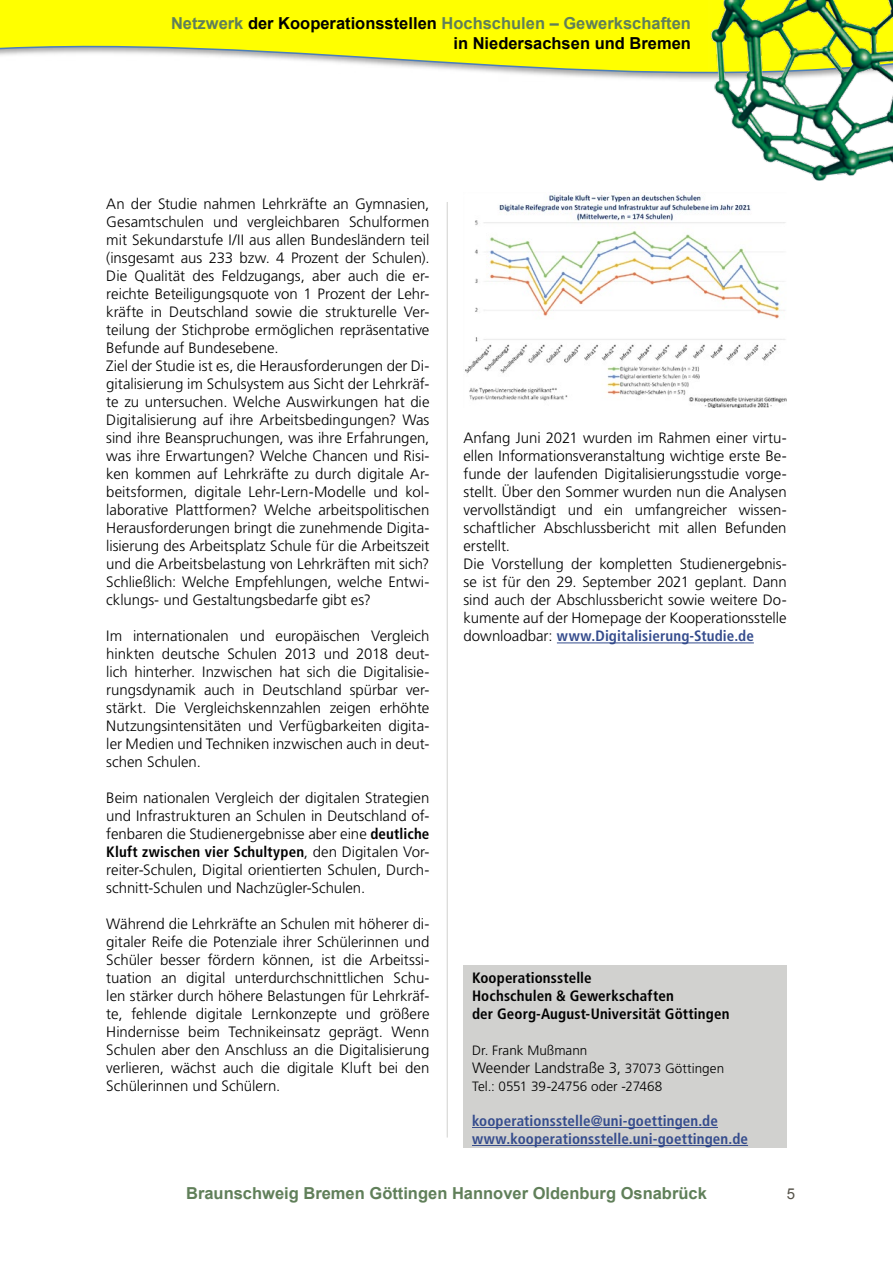
<style>
.page{position:relative;width:893px;height:1263px;background:#fff}
.page>*{position:absolute;margin:0;border:0;box-sizing:border-box;transform-origin:0 0}
.t1{font:700 16.5px/19.8px "Arial";color:#000;text-align:right}
.t2{font:700 16.5px "Arial";color:#607f59}
.t3{font:300 15px/18px "Frutiger";color:#000;text-align:justify}
.t4{font:700 condensed 15px/18px "Frutiger";letter-spacing:.01em;color:#000}
.t5{font:700 condensed 15px/18px "Frutiger";letter-spacing:.01em;color:#354c8d}
.t6{font:15px "Arial";color:#57544b}
.t7{font:300 13.5px "Frutiger";color:#000}
.s1{color:#607f59}
.s2{font-weight:700;font-stretch:condensed}
.s3{font-weight:700;font-stretch:condensed;color:#354c8d}
.s4{font-size:13.5px}
</style>
<div class="page">
<hr style="left:447px;top:202px;width:1px;height:935px;background:#d1d1cf">
<svg style="left:0;top:0;width:709px;height:80px;fill:#ff0"></svg>
<img style="left:709px;top:0;width:184px;height:181px">
<hr style="left:557px;top:642px;width:197px;height:1px;background:#354c8d">
<img style="left:465px;top:192px;width:322px;height:215px">
<div style="left:463px;top:965px;width:324px;height:183px;background:#d1d1cf"></div>
<hr style="left:472px;top:1127px;width:246px;height:1px;background:#354c8d">
<hr style="left:472px;top:1145px;width:276px;height:1px;background:#354c8d">
<p class="t1" style="left:171px;top:14px;width:521px"><span class="s1">Netzwerk</span> der Kooperationsstellen <span class="s1">Hochschulen – Gewerkschaften </span>in Niedersachsen und Bremen</p>
<p class="t3" style="left:106px;top:195px;width:325px;text-align:left">An der Studie nahmen Lehrkräfte an Gymnasien, Gesamtschulen und vergleichbaren Schulformen mit Sekundarstufe I/II aus allen Bundesländern teil (insgesamt aus 233 bzw. 4 Prozent der Schulen).<br>Die Qualität des Feldzugangs, aber auch die er&shy;reichte Beteiligungsquote von 1 Prozent der Lehr&shy;kräfte in Deutschland sowie die strukturelle Ver&shy;teilung der Stichprobe ermöglichen repräsentative Befunde auf Bundesebene.<br>Ziel der Studie ist es, die Herausforderungen der Di&shy;gitalisierung im Schulsystem aus Sicht der Lehrkräf&shy;te zu untersuchen. Welche Auswirkungen hat die Digitalisierung auf ihre Arbeitsbedingungen? Was sind ihre Beanspruchungen, was ihre Erfahrungen, was ihre Erwartungen? Welche Chancen und Risi&shy;ken kommen auf Lehrkräfte zu durch digitale Ar&shy;beitsformen, digitale Lehr-Lern-Modelle und kol&shy;laborative Plattformen? Welche arbeitspolitischen Herausforderungen bringt die zunehmende Digita&shy;lisierung des Arbeitsplatz Schule für die Arbeitszeit und die Arbeitsbelastung von Lehrkräften mit sich?<br>Schließlich: Welche Empfehlungen, welche Entwi&shy;cklungs- und Gestaltungsbedarfe gibt es?</p>
<p class="t3" style="left:106px;top:627px;width:325px">Im internationalen und europäischen Vergleich hinkten deutsche Schulen 2013 und 2018 deut&shy;lich hinterher. Inzwischen hat sich die Digitalisie&shy;rungsdynamik auch in Deutschland spürbar ver&shy;stärkt. Die Vergleichskennzahlen zeigen erhöhte Nutzungsintensitäten und Verfügbarkeiten digita&shy;ler Medien und Techniken inzwischen auch in deut&shy;schen Schulen.</p>
<p class="t3" style="left:106px;top:789px;width:325px">Beim nationalen Vergleich der digitalen Strategien und Infrastrukturen an Schulen in Deutschland of&shy;fenbaren die Studienergebnisse aber eine <span class="s2">deutliche Kluft zwischen vier Schultypen</span>, den Digitalen Vor&shy;reiter-Schulen, Digital orientierten Schulen, Durch&shy;schnitt-Schulen und Nachzügler-Schulen.</p>
<p class="t3" style="left:106px;top:915px;width:325px">Während die Lehrkräfte an Schulen mit höherer di&shy;gitaler Reife die Potenziale ihrer Schülerinnen und Schüler besser fördern können, ist die Arbeitssi&shy;tuation an digital unterdurchschnittlichen Schu&shy;len stärker durch höhere Belastungen für Lehrkräf&shy;te, fehlende digitale Lernkonzepte und größere Hindernisse beim Technikeinsatz geprägt. Wenn Schulen aber den Anschluss an die Digitalisierung verlieren, wächst auch die digitale Kluft bei den Schülerinnen und Schülern.</p>
<p class="t3" style="left:463px;top:429px;width:325px;text-align:left">Anfang Juni 2021 wurden im Rahmen einer virtu&shy;ellen Informationsveranstaltung wichtige erste Be&shy;funde der laufenden Digitalisierungsstudie vorge&shy;stellt. Über den Sommer wurden nun die Analysen vervollständigt und ein umfangreicher wissen&shy;schaftlicher Abschlussbericht mit allen Befunden erstellt.<br>Die Vorstellung der kompletten Studienergebnis&shy;se ist für den 29. September 2021 geplant. Dann sind auch der Abschlussbericht sowie weitere Do&shy;kumente auf der Homepage der Kooperationsstelle downloadbar: <span class="s3">www.Digitalisierung-Studie.de</span></p>
<p class="t4" style="left:472px;top:969px;width:259px">Kooperationsstelle<br>Hochschulen &amp; Gewerkschaften<br>der Georg-August-Universität Göttingen</p>
<p class="t7" style="left:472px;top:1043px;width:117px">Dr. Frank Mußmann</p>
<p class="t3" style="left:472px;top:1059px;width:254px">Weender Landstraße 3, <span class="s4">37073 Göttingen</span></p>
<p class="t7" style="left:472px;top:1079px;width:192px">Tel.: 0551 39-24756 oder -27468</p>
<p class="t5" style="left:472px;top:1112px;width:278px">kooperationsstelle@uni-goettingen.de www.kooperationsstelle.uni-goettingen.de</p>
<p class="t2" style="left:186px;top:1183px;width:522px">Braunschweig Bremen Göttingen Hannover Oldenburg Osnabrück</p>
<p class="t6" style="left:787px;top:1184px;width:10px">5</p>
</div>
